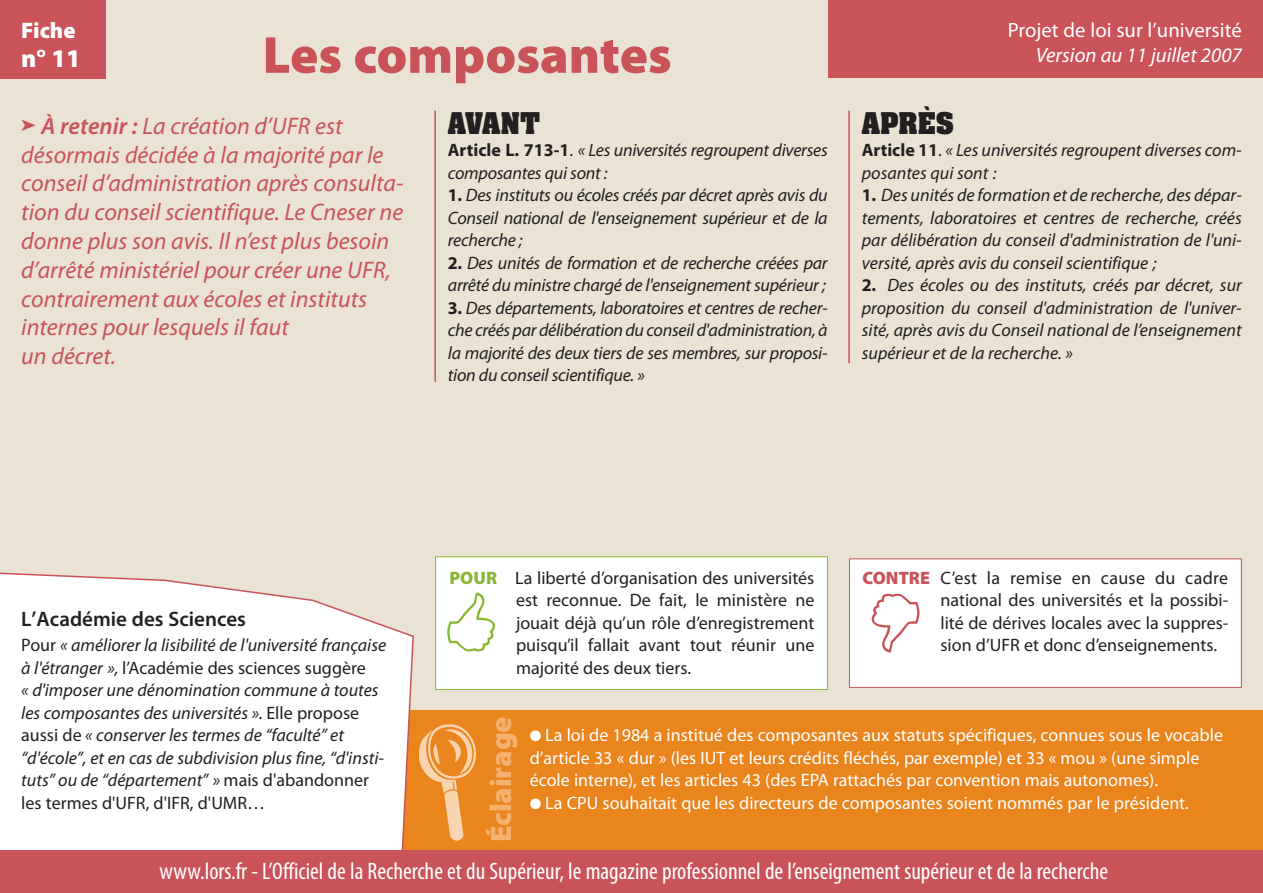
<style>
.page{position:relative;width:1263px;height:893px;background:#eae3d3}
.page>*{position:absolute;margin:0;border:0;box-sizing:border-box;transform-origin:0 0}
.t1{font:900 52.5px "Myriad Pro";color:#c95359}
.t2{font:900 30px "Myriad Pro";color:#f4b170}
.t3{font:700 25.5px "Aachen Std";color:#231f20}
.t4{font:900 25.5px "Myriad Pro";color:#fff}
.t5{font:italic 24px/28.8px "Myriad Pro";color:#c95359}
.t6{font:condensed 24px "Myriad Pro";color:#fff}
.t7{font:900 22.5px "Myriad Pro";color:#fff}
.t8{font:600 21px "Myriad Pro";color:#231f20}
.t9{font:20.7px "Myriad Pro";color:#fff}
.t10{font:italic 20.7px "Myriad Pro";color:#fff}
.t11{font:italic 18px/22.5px "Myriad Pro";color:#231f20}
.t12{font:18px/22.5px "Myriad Pro";color:#fff}
.t13{font:18px/22.5px "Myriad Pro";color:#231f20;text-align:justify}
.s1{font-weight:600}
.s2{font-weight:700;font-style:normal}
.s3{font-style:normal}
.s4{font-weight:900;color:#8ab836}
.s5{font-weight:900;color:#c95359}
</style>
<div class="page">
<div style="left:399px;top:710px;width:864px;height:174px;background:#ea841d"></div>
<div style="left:828px;top:0;width:435px;height:77px;background:#c95359"></div>
<div style="left:0;top:0;width:106px;height:78px;background:#c95359"></div>
<div style="left:435px;top:557px;width:392px;height:132px;background:#fff"></div>
<div style="left:435px;top:556px;width:393px;height:134px;border:1px solid #8ab836"></div>
<div style="left:849px;top:559px;width:392px;height:128px;background:#fff"></div>
<div style="left:849px;top:558px;width:393px;height:130px;border:1px solid #c95359"></div>
<hr style="left:434px;top:111px;width:2px;height:271px;background:#c95359">
<hr style="left:848px;top:111px;width:2px;height:252px;background:#c95359">
<svg style="left:0;top:572px;width:414px;height:278px;background:#fcfaf8"></svg>
<div style="left:0;top:850px;width:1263px;height:43px;background:#c95359"></div>
<p class="t7" style="left:21px;top:22px;width:56px">Fiche</p>
<h3 class="t4" style="left:21px;top:49px;width:61px">n° 11</h3>
<h1 class="t1" style="left:263px;top:35px;width:410px">Les composantes</h1>
<p class="t5" style="left:21px;top:113px;width:384px">➤ <span class="s1">À retenir :</span> La création d’UFR est désormais décidée à la majorité par le conseil d’administration après consulta&shy;tion du conseil scientifique. Le Cneser ne donne plus son avis. Il n’est plus besoin d’arrêté ministériel pour créer une UFR, contrairement aux écoles et instituts internes pour lesquels il faut<br>un décret.</p>
<h3 class="t3" style="left:448px;top:110px;width:93px">AVANT</h3>
<p class="t11" style="left:448px;top:140px;width:381px"><span class="s2">Article L. 713-1</span><span class="s3">.</span> « Les universités regroupent diverses composantes qui sont :</p>
<p class="t11" style="left:448px;top:185px;width:381px;text-align:justify"><span class="s2">1.</span> Des instituts ou écoles créés par décret après avis du Conseil national de l'enseignement supérieur et de la recherche ;</p>
<p class="t11" style="left:448px;top:253px;width:381px"><span class="s2">2.</span> Des unités de formation et de recherche créées par arrêté du ministre chargé de l'enseignement supérieur ;</p>
<p class="t11" style="left:448px;top:298px;width:381px;text-align:justify"><span class="s2">3.</span> Des départements, laboratoires et centres de recher&shy;che créés par délibération du conseil d'administration, à la majorité des deux tiers de ses membres, sur proposi&shy;tion du conseil scientifique. »</p>
<p class="t9" style="left:1008px;top:22px;width:235px">Projet de loi sur l’université</p>
<p class="t10" style="left:1036px;top:47px;width:208px">Version au 11 juillet 2007</p>
<h3 class="t3" style="left:862px;top:110px;width:94px">APRÈS</h3>
<p class="t11" style="left:862px;top:140px;width:381px"><span class="s2">Article 11</span><span class="s3">.</span> « Les universités regroupent diverses com&shy;posantes qui sont :</p>
<p class="t11" style="left:862px;top:185px;width:381px;text-align:justify"><span class="s2">1.</span> Des unités de formation et de recherche, des dépar&shy;tements, laboratoires et centres de recherche, créés par délibération du conseil d'administration de l'uni&shy;versité, après avis du conseil scientifique ;</p>
<p class="t11" style="left:862px;top:275px;width:381px;text-align:justify"><span class="s2">2.</span> Des écoles ou des instituts, créés par décret, sur proposition du conseil d'administration de l'univer&shy;sité, après avis du Conseil national de l’enseignement supérieur et de la recherche. »</p>
<p class="t8" style="left:21px;top:611px;width:226px">L’Académie des Sciences</p>
<p class="t11" style="left:21px;top:635px;width:366px"><span class="s3">Pour</span> « améliorer la lisibilité de l'université française à l'étranger », <span class="s3">l’Académie des sciences suggère<br></span>« d'imposer une dénomination commune à toutes les composantes des universités ». <span class="s3">Elle propose aussi de</span> « conserver les termes de “faculté” et “d'école”, et en cas de subdivision plus fine, “d'insti&shy;tuts” ou de “département” » <span class="s3">mais d'abandonner les termes d'UFR, d'IFR, d'UMR…</span></p>
<p class="t13" style="left:516px;top:568px;width:300px;text-indent:-67px"><span class="s4">POUR</span> La liberté d’organisation des universités est reconnue. De fait, le ministère ne jouait déjà qu’un rôle d’enregistrement puisqu’il fallait avant tout réunir une majorité des deux tiers.</p>
<p class="t13" style="left:940px;top:568px;width:289px;text-indent:-78px"><span class="s5">CONTRE</span> C’est la remise en cause du cadre national des universités et la possibi&shy;lité de dérives locales avec la suppres&shy;sion d’UFR et donc d’enseignements.</p>
<h2 class="t2" style="left:490px;top:842px;width:128px;rotate:-90deg">Éclairage</h2>
<p class="t12" style="left:530px;top:725px;width:695px">● La loi de 1984 a institué des composantes aux statuts spécifiques, connues sous le vocable d’article 33 « dur » (les IUT et leurs crédits fléchés, par exemple) et 33 « mou » (une simple école interne), et les articles 43 (des EPA rattachés par convention mais autonomes).</p>
<p class="t12" style="left:530px;top:793px;width:661px">● La CPU souhaitait que les directeurs de composantes soient nommés par le président.</p>
<h3 class="t6" style="left:159px;top:863px;width:950px">www.lors.fr - L’Officiel de la Recherche et du Supérieur, le magazine professionnel de l’enseignement supérieur et de la recherche</h3>
</div>
